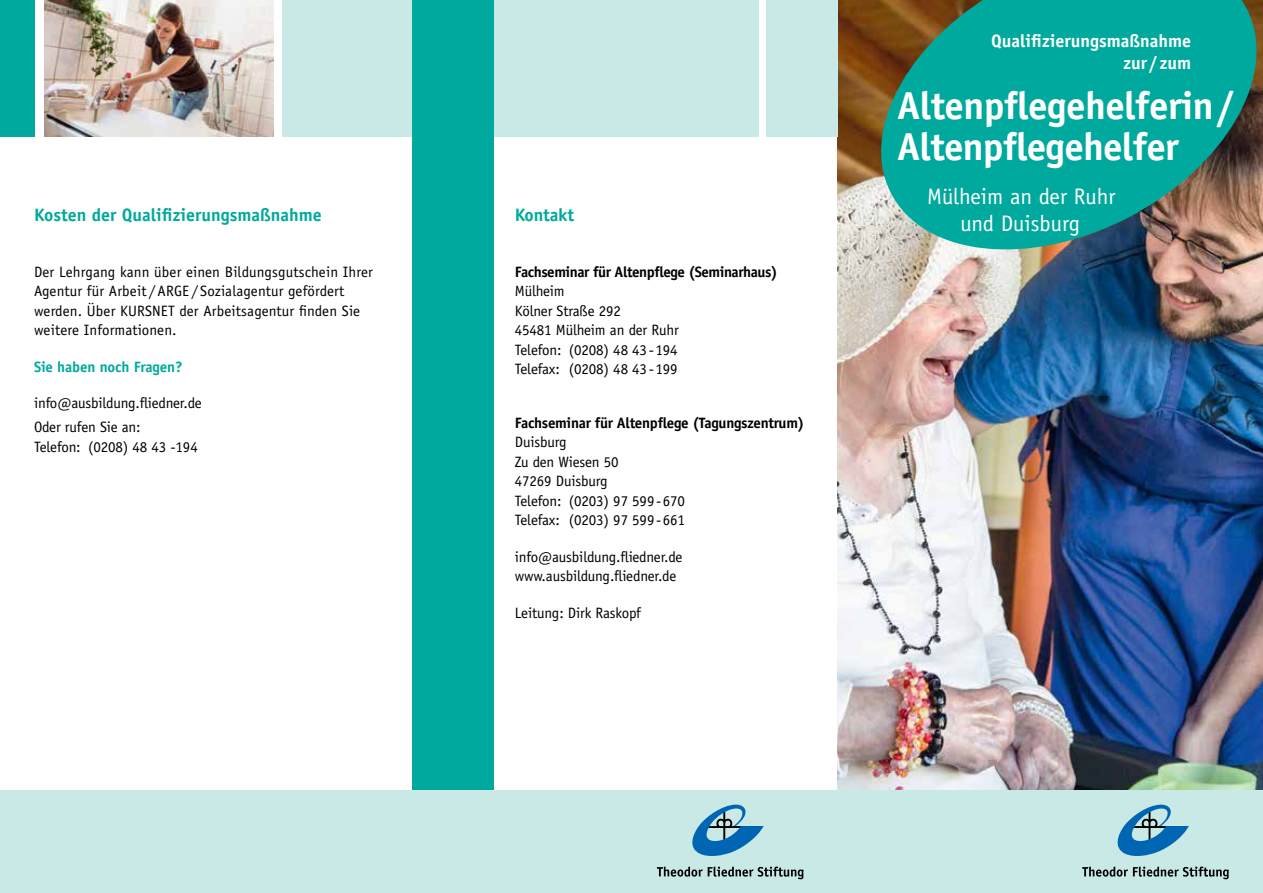
<style>
.page{position:relative;width:1263px;height:893px;background:#fff}
.page>*{position:absolute;margin:0;border:0;box-sizing:border-box;transform-origin:0 0}
.t1{font:700 39px/40.5px "Officina Sans";letter-spacing:-.015em;color:#fff}
.t2{font:22.5px/27px "Officina Sans";color:#fff;text-align:center}
.t3{font:700 18px "Officina Sans";color:#00a99d}
.t4{font:700 18px/21.6px "Officina Sans";color:#fff;text-align:right}
.t5{font:15px/19.5px "Officina Sans";letter-spacing:-.01em;color:#000}
.t6{font:15px/19.5px "Officina Sans";letter-spacing:.01em;color:#000}
.t7{font:700 15px "Officina Sans";letter-spacing:-.03em;color:#000}
.t8{font:700 15px "Officina Sans";letter-spacing:-.01em;color:#00a99d}
</style>
<div class="page">
<div style="left:282px;top:0;width:130px;height:136px;background:#c9e9e6"></div>
<img style="left:838px;top:0;width:425px;height:791px">
<svg style="left:868px;top:0;width:395px;height:259px;background:#26988a"></svg>
<div style="left:0;top:0;width:34px;height:136px;background:#00a99d"></div>
<img style="left:44px;top:0;width:230px;height:136px">
<div style="left:766px;top:0;width:72px;height:136px;background:#c9e9e6"></div>
<div style="left:494px;top:0;width:264px;height:136px;background:#c9e9e6"></div>
<div style="left:412px;top:0;width:82px;height:805px;background:#00a99d"></div>
<div style="left:0;top:791px;width:1263px;height:102px;background:#c9e9e6"></div>
<svg style="left:1082px;top:867px;width:147px;height:12px"></svg>
<svg style="left:1117px;top:804px;width:72px;height:52px"></svg>
<svg style="left:657px;top:867px;width:147px;height:12px"></svg>
<svg style="left:692px;top:804px;width:72px;height:52px"></svg>
<p class="t3" style="left:34px;top:204px;width:289px">Kosten der Qualifizierungsmaßnahme</p>
<p class="t6" style="left:34px;top:262px;width:340px">Der Lehrgang kann über einen Bildungsgutschein Ihrer Agentur für Arbeit / ARGE / Sozialagentur gefördert werden. Über KURSNET der Arbeitsagentur finden Sie weitere Informationen.</p>
<p class="t8" style="left:34px;top:357px;width:150px">Sie haben noch Fragen?</p>
<p class="t5" style="left:34px;top:392px;width:169px;line-height:23.7px">info@ausbildung.fliedner.de<br>Oder rufen Sie an:</p>
<p class="t5" style="left:34px;top:437px;width:165px">Telefon: (0208) 48 43 -194</p>
<p class="t3" style="left:515px;top:204px;width:61px">Kontakt</p>
<p class="t7" style="left:515px;top:262px;width:264px">Fachseminar für Altenpflege (Seminarhaus)</p>
<p class="t5" style="left:515px;top:282px;width:165px">Mülheim<br>Kölner Straße 292<br>45481 Mülheim an der Ruhr<br>Telefon: (0208) 48 43-194<br>Telefax: (0208) 48 43-199</p>
<p class="t7" style="left:515px;top:413px;width:291px">Fachseminar für Altenpflege (Tagungszentrum)</p>
<p class="t5" style="left:515px;top:433px;width:172px">Duisburg<br>Zu den Wiesen 50<br>47269 Duisburg<br>Telefon: (0203) 97 599-670<br>Telefax: (0203) 97 599-661</p>
<p class="t5" style="left:515px;top:547px;width:169px">info@ausbildung.fliedner.de www.ausbildung.fliedner.de</p>
<p class="t5" style="left:515px;top:603px;width:128px">Leitung: Dirk Raskopf</p>
<p class="t4" style="left:991px;top:30px;width:201px">Qualifizierungsmaßnahme zur / zum</p>
<h1 class="t1" style="left:897px;top:85px;width:339px">Altenpflegehelferin/<br>Altenpflegehelfer</h1>
<h2 class="t2" style="left:927px;top:183px;width:190px">Mülheim an der Ruhr und Duisburg</h2>
</div>
